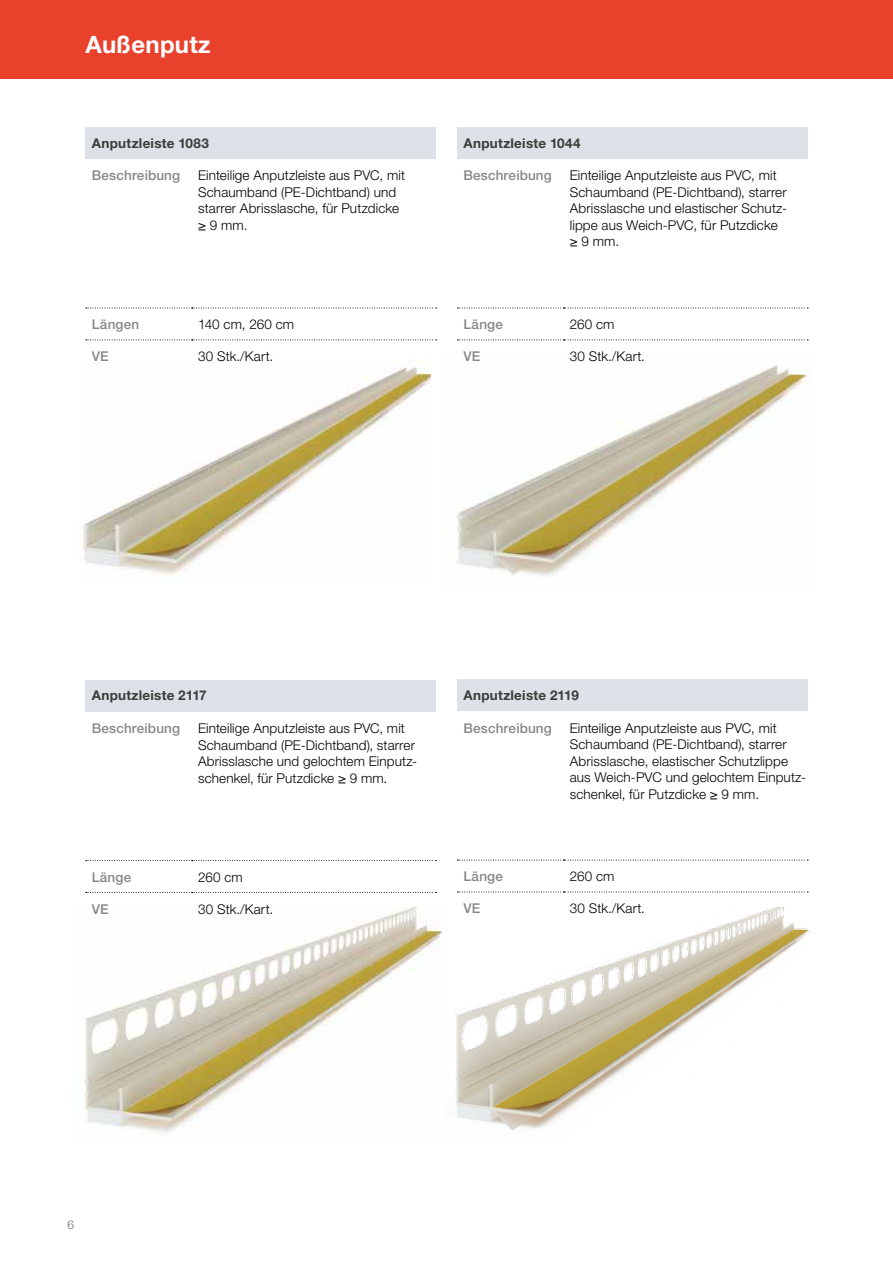
<style>
.page{position:relative;width:893px;height:1263px;background:#fff}
.page>*{position:absolute;margin:0;border:0;box-sizing:border-box;transform-origin:0 0}
.t1{font:700 24px "Helvetica Neue LT Pro";letter-spacing:.01em;color:#fff}
.t2{font:300 13.5px/16.5px "Helvetica Neue LT Pro";letter-spacing:.01em;color:#000}
.t3{font:500 13.5px "Helvetica Neue";letter-spacing:.015em;color:#878787}
.t4{font:700 13.5px "Helvetica Neue LT Pro";letter-spacing:.02em;color:#3c3c3b}
.t5{font:300 12px "Helvetica Neue";color:#706f6f}
</style>
<div class="page">
<div style="left:0;top:0;width:893px;height:79px;background:#e8412c"></div>
<img style="left:83px;top:361px;width:348px;height:214px">
<img style="left:456px;top:365px;width:354px;height:211px">
<img style="left:84px;top:906px;width:359px;height:227px">
<div style="left:85px;top:680px;width:351px;height:32px;background:#dce2e7"></div>
<svg style="left:86px;top:860px;width:350px;height:1px"></svg>
<svg style="left:86px;top:892px;width:350px;height:1px"></svg>
<div style="left:85px;top:127px;width:351px;height:32px;background:#dce2e7"></div>
<svg style="left:86px;top:308px;width:350px;height:1px"></svg>
<svg style="left:86px;top:340px;width:350px;height:1px"></svg>
<div style="left:457px;top:127px;width:350px;height:32px;background:#dce2e7"></div>
<svg style="left:457px;top:308px;width:351px;height:1px"></svg>
<svg style="left:457px;top:340px;width:351px;height:1px"></svg>
<img style="left:455px;top:908px;width:354px;height:223px">
<div style="left:457px;top:679px;width:350px;height:32px;background:#dce2e7"></div>
<svg style="left:457px;top:860px;width:351px;height:1px"></svg>
<svg style="left:457px;top:892px;width:351px;height:1px"></svg>
<h1 class="t1" style="left:85px;top:29px;width:127px">Außenputz</h1>
<p class="t4" style="left:92px;top:135px;width:119px">Anputzleiste 1083</p>
<p class="t3" style="left:92px;top:168px;width:90px">Beschreibung</p>
<p class="t2" style="left:198px;top:167px;width:208px">Einteilige Anputzleiste aus PVC, mit<br>Schaumband (PE-Dichtband) und starrer Abrisslasche, für Putzdicke ≥ 9 mm.</p>
<p class="t3" style="left:92px;top:316px;width:49px">Längen</p>
<p class="t2" style="left:198px;top:316px;width:97px">140 cm, 260 cm</p>
<p class="t3" style="left:92px;top:348px;width:18px">VE</p>
<p class="t2" style="left:198px;top:348px;width:77px">30 Stk./Kart.</p>
<p class="t4" style="left:463px;top:134px;width:119px">Anputzleiste 1044</p>
<p class="t3" style="left:463px;top:168px;width:90px">Beschreibung</p>
<p class="t2" style="left:570px;top:167px;width:219px">Einteilige Anputzleiste aus PVC, mit<br>Schaumband (PE-Dichtband), starrer<br>Abrisslasche und elastischer Schutz&shy;lippe aus Weich-PVC, für Putzdicke ≥ 9 mm.</p>
<p class="t3" style="left:463px;top:316px;width:41px">Länge</p>
<p class="t2" style="left:570px;top:316px;width:46px">260 cm</p>
<p class="t3" style="left:463px;top:348px;width:18px">VE</p>
<p class="t2" style="left:570px;top:348px;width:77px">30 Stk./Kart.</p>
<p class="t4" style="left:92px;top:687px;width:116px">Anputzleiste 2117</p>
<p class="t3" style="left:92px;top:720px;width:90px">Beschreibung</p>
<p class="t2" style="left:198px;top:720px;width:221px">Einteilige Anputzleiste aus PVC, mit Schaumband (PE-Dichtband), starrer Abrisslasche und gelochtem Einputz&shy;schenkel, für Putzdicke ≥ 9 mm.</p>
<p class="t3" style="left:92px;top:869px;width:41px">Länge</p>
<p class="t2" style="left:198px;top:868px;width:46px">260 cm</p>
<p class="t3" style="left:92px;top:901px;width:18px">VE</p>
<p class="t2" style="left:198px;top:900px;width:77px">30 Stk./Kart.</p>
<p class="t4" style="left:463px;top:686px;width:117px">Anputzleiste 2119</p>
<p class="t3" style="left:463px;top:720px;width:90px">Beschreibung</p>
<p class="t2" style="left:570px;top:719px;width:238px">Einteilige Anputzleiste aus PVC, mit Schaumband (PE-Dichtband), starrer Abrisslasche, elastischer Schutzlippe aus Weich-PVC und gelochtem Einputz&shy;schenkel, für Putzdicke ≥ 9 mm.</p>
<p class="t3" style="left:463px;top:868px;width:41px">Länge</p>
<p class="t2" style="left:570px;top:868px;width:46px">260 cm</p>
<p class="t3" style="left:463px;top:900px;width:18px">VE</p>
<p class="t2" style="left:570px;top:900px;width:77px">30 Stk./Kart.</p>
<p class="t5" style="left:67px;top:1217px;width:8px">6</p>
</div>
